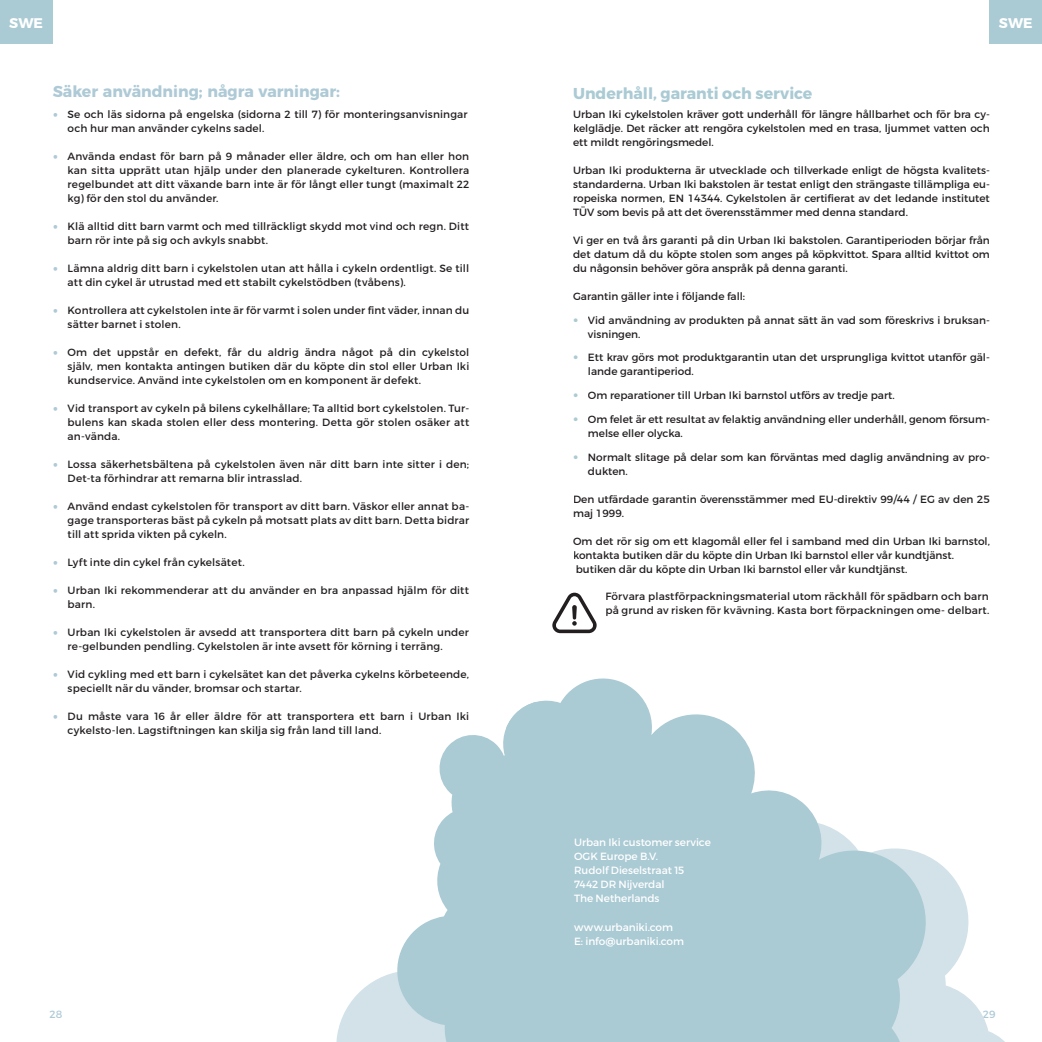
<style>
.page{position:relative;width:1042px;height:1042px;background:#fff}
.page>*{position:absolute;margin:0;border:0;box-sizing:border-box;transform-origin:0 0}
.t1{font:700 15.75px "Montserrat";color:#aecad6}
.t2{font:700 15.75px "Montserrat";color:#aacad4}
.t3{font:700 14px "Montserrat";color:#fff}
.t4{font:10.5px/14px "Montserrat";letter-spacing:.01em;color:#231f20}
.t5{font:10.5px/14px "Montserrat";letter-spacing:-.005em;color:#fff}
.t6{font:10.5px "Montserrat";color:#aecad6}
.s1{font-size:19.25px;color:#aecad6}
.s2{font-family:"Helvetica Neue";color:#aacad4}
</style>
<div class="page">
<div style="left:990px;top:0;width:52px;height:44px;background:#aacad4"></div>
<svg style="left:933px;top:859px;width:72px;height:183px"></svg>
<svg style="left:536px;top:678px;width:397px;height:364px;fill:#aacad4"></svg>
<div style="left:0;top:0;width:52px;height:44px;background:#aacad4"></div>
<svg style="left:336px;top:973px;width:55px;height:69px;fill:#d2e2e8"></svg>
<svg style="left:391px;top:702px;width:145px;height:340px;fill:#aacad4"></svg>
<svg style="left:552px;top:593px;width:44px;height:40px"></svg>
<h2 class="t3" style="left:9px;top:12px;width:35px">SWE</h2>
<h2 class="t3" style="left:999px;top:12px;width:35px">SWE</h2>
<h1 class="t1" style="left:53px;top:79px;width:289px">Säker användning; några varningar:</h1>
<p class="t4" style="left:68px;top:107px;width:401px;text-indent:-15px"><span class="s1">•</span> Se och läs sidorna på engelska (sidorna 2 till 7) för monteringsanvisningar och hur man använder cykelns sadel.</p>
<p class="t4" style="left:68px;top:149px;width:403px;text-align:justify;text-indent:-15px"><span class="s1">•</span> Använda endast för barn på 9 månader eller äldre, och om han eller hon kan sitta upprätt utan hjälp under den planerade cykelturen. Kontrollera regelbundet att ditt växande barn inte är för långt eller tungt (maximalt 22 kg) för den stol du använder.</p>
<p class="t4" style="left:68px;top:219px;width:403px;text-indent:-15px"><span class="s1">•</span> Klä alltid ditt barn varmt och med tillräckligt skydd mot vind och regn. Ditt barn rör inte på sig och avkyls snabbt.</p>
<p class="t4" style="left:68px;top:261px;width:403px;text-indent:-15px"><span class="s1">•</span> Lämna aldrig ditt barn i cykelstolen utan att hålla i cykeln ordentligt. Se till att din cykel är utrustad med ett stabilt cykelstödben (tvåbens).</p>
<p class="t4" style="left:68px;top:303px;width:403px;text-indent:-15px"><span class="s1">•</span> Kontrollera att cykelstolen inte är för varmt i solen under fint väder, innan du sätter barnet i stolen.</p>
<p class="t4" style="left:68px;top:345px;width:403px;text-align:justify;text-indent:-15px"><span class="s1">•</span> Om det uppstår en defekt, får du aldrig ändra något på din cykelstol själv, men kontakta antingen butiken där du köpte din stol eller Urban Iki kundservice. Använd inte cykelstolen om en komponent är defekt.</p>
<p class="t4" style="left:68px;top:401px;width:403px;text-align:justify;text-indent:-15px"><span class="s1">•</span> Vid transport av cykeln på bilens cykelhållare; Ta alltid bort cykelstolen. Tur&shy;bulens kan skada stolen eller dess montering. Detta gör stolen osäker att an-vända.</p>
<p class="t4" style="left:68px;top:457px;width:403px;text-indent:-15px"><span class="s1">•</span> Lossa säkerhetsbältena på cykelstolen även när ditt barn inte sitter i den;<br>Det-ta förhindrar att remarna blir intrasslad.</p>
<p class="t4" style="left:68px;top:499px;width:403px;text-align:justify;text-indent:-15px"><span class="s1">•</span> Använd endast cykelstolen för transport av ditt barn. Väskor eller annat ba&shy;gage transporteras bäst på cykeln på motsatt plats av ditt barn. Detta bidrar till att sprida vikten på cykeln.</p>
<p class="t4" style="left:53px;top:555px;width:193px"><span class="s1">•</span> Lyft inte din cykel från cykelsätet.</p>
<p class="t4" style="left:68px;top:583px;width:403px;text-indent:-15px"><span class="s1">•</span> Urban Iki rekommenderar att du använder en bra anpassad hjälm för ditt barn.</p>
<p class="t4" style="left:68px;top:625px;width:403px;text-indent:-15px"><span class="s1">•</span> Urban Iki cykelstolen är avsedd att transportera ditt barn på cykeln under re-gelbunden pendling. Cykelstolen är inte avsett för körning i terräng.</p>
<p class="t4" style="left:68px;top:667px;width:403px;text-indent:-15px"><span class="s1">•</span> Vid cykling med ett barn i cykelsätet kan det påverka cykelns körbeteende, speciellt när du vänder, bromsar och startar.</p>
<p class="t4" style="left:68px;top:709px;width:403px;text-indent:-15px"><span class="s1">•</span> Du måste vara 16 år eller äldre för att transportera ett barn i Urban Iki cykelsto-len. Lagstiftningen kan skilja sig från land till land.</p>
<p class="t6" style="left:50px;top:1007px;width:14px">28</p>
<h1 class="t2" style="left:573px;top:83px;width:241px">Underhåll, garanti och service</h1>
<p class="t4" style="left:573px;top:107px;width:418px;text-align:justify">Urban Iki cykelstolen kräver gott underhåll för längre hållbarhet och för bra cy&shy;kelglädje. Det räcker att rengöra cykelstolen med en trasa, ljummet vatten och ett mildt rengöringsmedel.</p>
<p class="t4" style="left:573px;top:163px;width:418px;text-align:justify">Urban Iki produkterna är utvecklade och tillverkade enligt de högsta kvalitets&shy;standarderna. Urban Iki bakstolen är testat enligt den strängaste tillämpliga eu&shy;ropeiska normen, EN 14344. Cykelstolen är certifierat av det ledande institutet TÜV som bevis på att det överensstämmer med denna standard.</p>
<p class="t4" style="left:573px;top:233px;width:418px;text-align:justify">Vi ger en två års garanti på din Urban Iki bakstolen. Garantiperioden börjar från det datum då du köpte stolen som anges på köpkvittot. Spara alltid kvittot om du någonsin behöver göra anspråk på denna garanti.</p>
<p class="t4" style="left:573px;top:289px;width:174px">Garantin gäller inte i följande fall:</p>
<p class="t4" style="left:588px;top:313px;width:403px;text-indent:-15px"><span class="s2">•</span> Vid användning av produkten på annat sätt än vad som föreskrivs i bruksan&shy;visningen.</p>
<p class="t4" style="left:588px;top:351px;width:403px;text-indent:-15px"><span class="s2">•</span> Ett krav görs mot produktgarantin utan det ursprungliga kvittot utanför gäl&shy;lande garantiperiod.</p>
<p class="t4" style="left:573px;top:389px;width:323px"><span class="s2">•</span> Om reparationer till Urban Iki barnstol utförs av tredje part.</p>
<p class="t4" style="left:588px;top:412px;width:403px;text-indent:-15px"><span class="s2">•</span> Om felet är ett resultat av felaktig användning eller underhåll, genom försum&shy;melse eller olycka.</p>
<p class="t4" style="left:588px;top:450px;width:403px;text-indent:-15px"><span class="s2">•</span> Normalt slitage på delar som kan förväntas med daglig användning av pro&shy;dukten.</p>
<p class="t4" style="left:573px;top:492px;width:418px">Den utfärdade garantin överensstämmer med EU-direktiv 99/44 / EG av den 25 maj 1999.</p>
<p class="t4" style="left:573px;top:534px;width:418px">Om det rör sig om ett klagomål eller fel i samband med din Urban Iki barnstol, kontakta butiken där du köpte din Urban Iki barnstol eller vår kundtjänst. butiken där du köpte din Urban Iki barnstol eller vår kundtjänst.</p>
<p class="t4" style="left:605px;top:589px;width:386px">Förvara plastförpackningsmaterial utom räckhåll för spädbarn och barn på grund av risken för kvävning. Kasta bort förpackningen ome- delbart.</p>
<p class="t5" style="left:574px;top:836px;width:138px">Urban Iki customer service<br>OGK Europe B.V.<br>Rudolf Dieselstraat 15<br>7442 DR Nijverdal<br>The Netherlands</p>
<p class="t5" style="left:574px;top:919px;width:112px">www.urbaniki.com<br>E: info@urbaniki.com</p>
<p class="t6" style="left:983px;top:1007px;width:14px">29</p>
</div>
